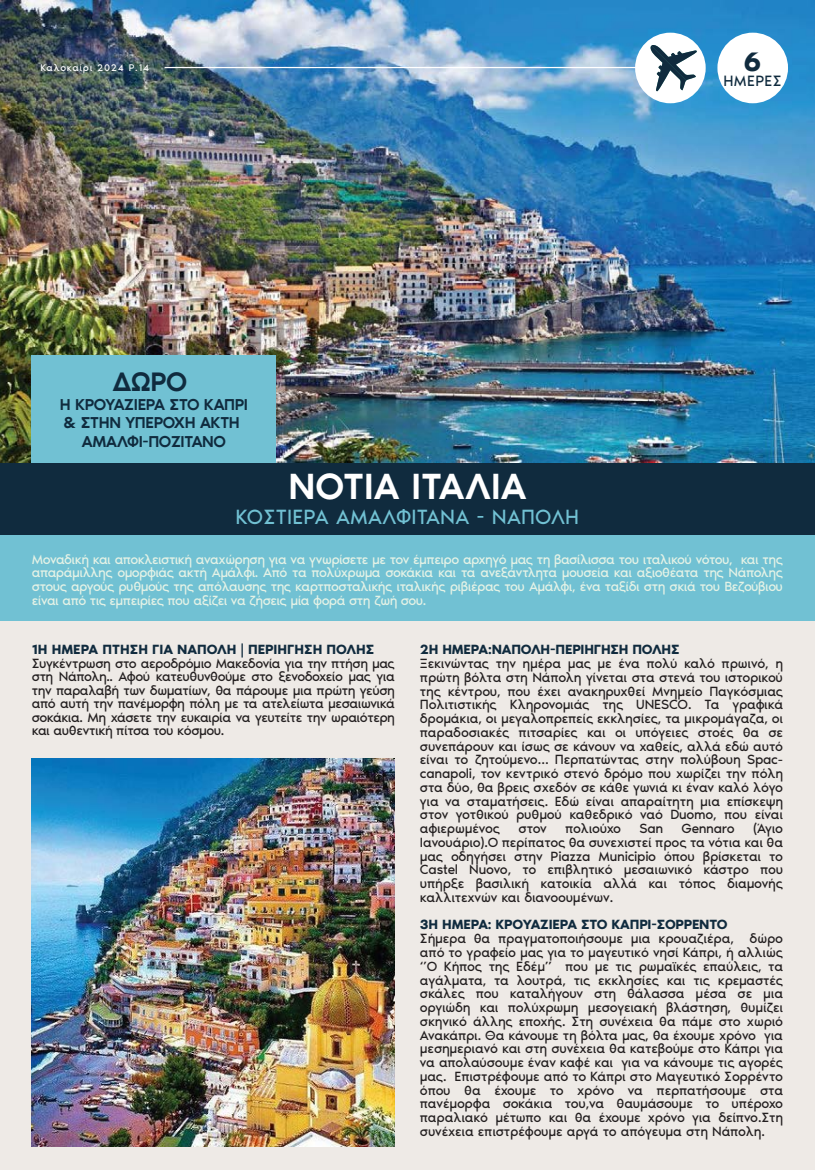
<style>
.page{position:relative;width:815px;height:1170px;background:#fff}
.page>*{position:absolute;margin:0;border:0;box-sizing:border-box;transform-origin:0 0}
.t1{font:500 37.5px "Noir Pro";letter-spacing:.01em;color:#fff}
.t2{font:500 27.5px "Noir Pro";color:#102b3e}
.t3{font:600 27.5px "Noir Pro";color:#102b3e}
.t4{font:21.25px "Noir Pro";letter-spacing:.01em;color:#71c1d3}
.t5{font:500 16.25px/18.8px "Noir Pro";letter-spacing:-.02em;color:#102b3e;text-align:center}
.t6{font:15.38px "Noir Pro";letter-spacing:.025em;color:#102b3e}
.t7{font:13.75px/13.8px "Noir Pro";letter-spacing:-.02em;color:#231f20;text-align:justify}
.t8{font:13.75px/13.8px "Noir Pro";letter-spacing:-.04em;color:#e4f2e6;text-align:justify}
.t9{font:600 13.75px "Noir Pro";letter-spacing:-.01em;color:#102b3e}
.t10{font:10px "Noir Pro";letter-spacing:.07em;color:#fff}
</style>
<div class="page">
<div style="left:0;top:0;width:815px;height:1169px;background:#eeeae6"></div>
<div style="left:0;top:530px;width:815px;height:91px;background:#71c1d3"></div>
<img style="left:0;top:0;width:815px;height:463px">
<div style="left:32px;top:355px;width:244px;height:108px;background:#71c1d3"></div>
<div style="left:0;top:463px;width:815px;height:71px;background:#102b3e"></div>
<hr style="left:165px;top:67px;width:492px;height:1px;background:#fff">
<div style="left:717px;top:33px;width:71px;height:70px;background:#fff;border-radius:50%"></div>
<div style="left:635px;top:33px;width:71px;height:70px;background:#fff;border-radius:50%"></div>
<svg style="left:650px;top:45px;width:47px;height:46px"></svg>
<img style="left:32px;top:758px;width:363px;height:388px">
<p class="t10" style="left:40px;top:60px;width:110px">Καλοκαίρι 2024 P.14</p>
<h2 class="t3" style="left:743px;top:40px;width:20px">6</h2>
<p class="t6" style="left:723px;top:69px;width:60px">ΗΜΕΡΕΣ</p>
<h2 class="t2" style="left:113px;top:360px;width:76px">ΔΩΡΟ</h2>
<p class="t5" style="left:60px;top:393px;width:190px">Η ΚΡΟΥΑΖΙΕΡΑ ΣΤΟ ΚΑΠΡΙ &amp; ΣΤHN YΠΕΡΟΧΗ ΑΚΤΗ<br>ΑΜΑΛΦΙ-ΠΟΖΙΤΑΝΟ</p>
<h1 class="t1" style="left:288px;top:457px;width:239px">ΝΟΤΙΑ ΙΤΑΛΙΑ</h1>
<h3 class="t4" style="left:236px;top:500px;width:345px">ΚΟΣΤΙΕΡΑ ΑΜΑΛΦΙΤΑΝΑ - ΝΑΠΟΛΗ</h3>
<p class="t8" style="left:32px;top:551px;width:753px">Μοναδική και αποκλειστική αναχώρηση για να γνωρίσετε με τον έμπειρο αρχηγό μας τη βασίλισσα του ιταλικού νότου, και της απαράμιλλης ομορφιάς ακτή Αμάλφι. Από τα πολύχρωμα σοκάκια και τα ανεξάντλητα μουσεία και αξιοθέατα της Νάπολης στους αργούς ρυθμούς της απόλαυσης της καρτποσταλικής ιταλικής ριβιέρας του Αμάλφι, ένα ταξίδι στη σκιά του Βεζούβιου είναι από τις εμπειρίες που αξίζει να ζήσεις μία φορά στη ζωή σου.</p>
<p class="t9" style="left:32px;top:638px;width:344px">1Η ΗΜΕΡΑ ΠΤΗΣΗ ΓΙΑ ΝΑΠΟΛΗ | ΠΕΡΙΗΓΗΣΗ ΠΟΛΗΣ</p>
<p class="t7" style="left:32px;top:655px;width:365px">Συγκέντρωση στο αεροδρόμιο Μακεδονία για την πτήση μας στη Νάπολη.. Αφού κατευθυνθούμε στο ξενοδοχείο μας για την παραλαβή των δωματίων, θα πάρουμε μια πρώτη γεύση από αυτή την πανέμορφη πόλη με τα ατελείωτα μεσαιωνικά σοκάκια. Μη χάσετε την ευκαιρία να γευτείτε την ωραιότερη και αυθεντική πίτσα του κόσμου.</p>
<p class="t9" style="left:420px;top:639px;width:261px">2Η ΗΜΕΡΑ:ΝΑΠΟΛΗ-ΠΕΡΙΗΓΗΣΗ ΠΟΛΗΣ</p>
<p class="t7" style="left:420px;top:655px;width:365px">Ξεκινώντας την ημέρα μας με ένα πολύ καλό πρωινό, η πρώτη βόλτα στη Νάπολη γίνεται στα στενά του ιστορικού της κέντρου, που έχει ανακηρυχθεί Μνημείο Παγκόσμιας Πολιτιστικής Κληρονομιάς της UNESCO. Τα γραφικά δρομάκια, οι μεγαλοπρεπείς εκκλησίες, τα μικρομάγαζα, οι παραδοσιακές πιτσαρίες και οι υπόγειες στοές θα σε συνεπάρουν και ίσως σε κάνουν να χαθείς, αλλά εδώ αυτό είναι το ζητούμενο… Περπατώντας στην πολύβουη Spac&shy;canapoli, τον κεντρικό στενό δρόμο που χωρίζει την πόλη στα δύο, θα βρεις σχεδόν σε κάθε γωνιά κι έναν καλό λόγο για να σταματήσεις. Εδώ είναι απαραίτητη μια επίσκεψη στον γοτθικού ρυθμού καθεδρικό ναό Duomo, που είναι αφιερωμένος</p>
<p class="t7" style="left:420px;top:820px;width:365px;text-indent:333px">(Άγιο Ιανουάριο).Ο περίπατος θα συνεχιστεί προς τα νότια και θα μας οδηγήσει στην Piazza Municipio όπου βρίσκεται το Castel Nuovo, το επιβλητικό μεσαιωνικό κάστρο που υπήρξε βασιλική κατοικία αλλά και τόπος διαμονής καλλιτεχνών και διανοουμένων.</p>
<p class="t9" style="left:420px;top:914px;width:309px">3Η ΗΜΕΡΑ: ΚΡΟΥΑΖΙΕΡΑ ΣΤΟ ΚΑΠΡΙ-ΣΟΡΡΕΝΤΟ</p>
<p class="t7" style="left:420px;top:930px;width:365px">Σήμερα θα πραγματοποιήσουμε μια κρουαζιέρα, δώρο από το γραφείο μας για το μαγευτικό νησί Κάπρι, ή αλλιώς ‘’Ο Κήπος της Εδέμ’’ που με τις ρωμαϊκές επαύλεις, τα αγάλματα, τα λουτρά, τις εκκλησίες και τις κρεμαστές σκάλες που καταλήγουν στη θάλασσα μέσα σε μια οργιώδη και πολύχρωμη μεσογειακή βλάστηση, θυμίζει σκηνικό άλλης εποχής. Στη συνέχεια θα πάμε στο χωριό Ανακάπρι. Θα κάνουμε τη βόλτα μας, θα έχουμε χρόνο για μεσημεριανό και στη συνέχεια θα κατεβούμε στο Κάπρι για να απολαύσουμε έναν καφέ και για να κάνουμε τις αγορές μας. Επιστρέφουμε από το Κάπρι στο Μαγευτικό Σορρέντο όπου θα έχουμε το χρόνο να περπατήσουμε στα πανέμορφα σοκάκια του,να θαυμάσουμε το υπέροχο παραλιακό μέτωπο και θα έχουμε χρόνο για δείπνο.Στη συνέχεια επιστρέφουμε αργά το απόγευμα στη Νάπολη.</p>
<p class="t7" style="left:519px;top:820px;width:30px">στον</p>
<p class="t7" style="left:565px;top:820px;width:57px">πολιούχο</p>
<p class="t7" style="left:639px;top:820px;width:25px">San</p>
<p class="t7" style="left:682px;top:820px;width:55px">Gennaro</p>
</div>
